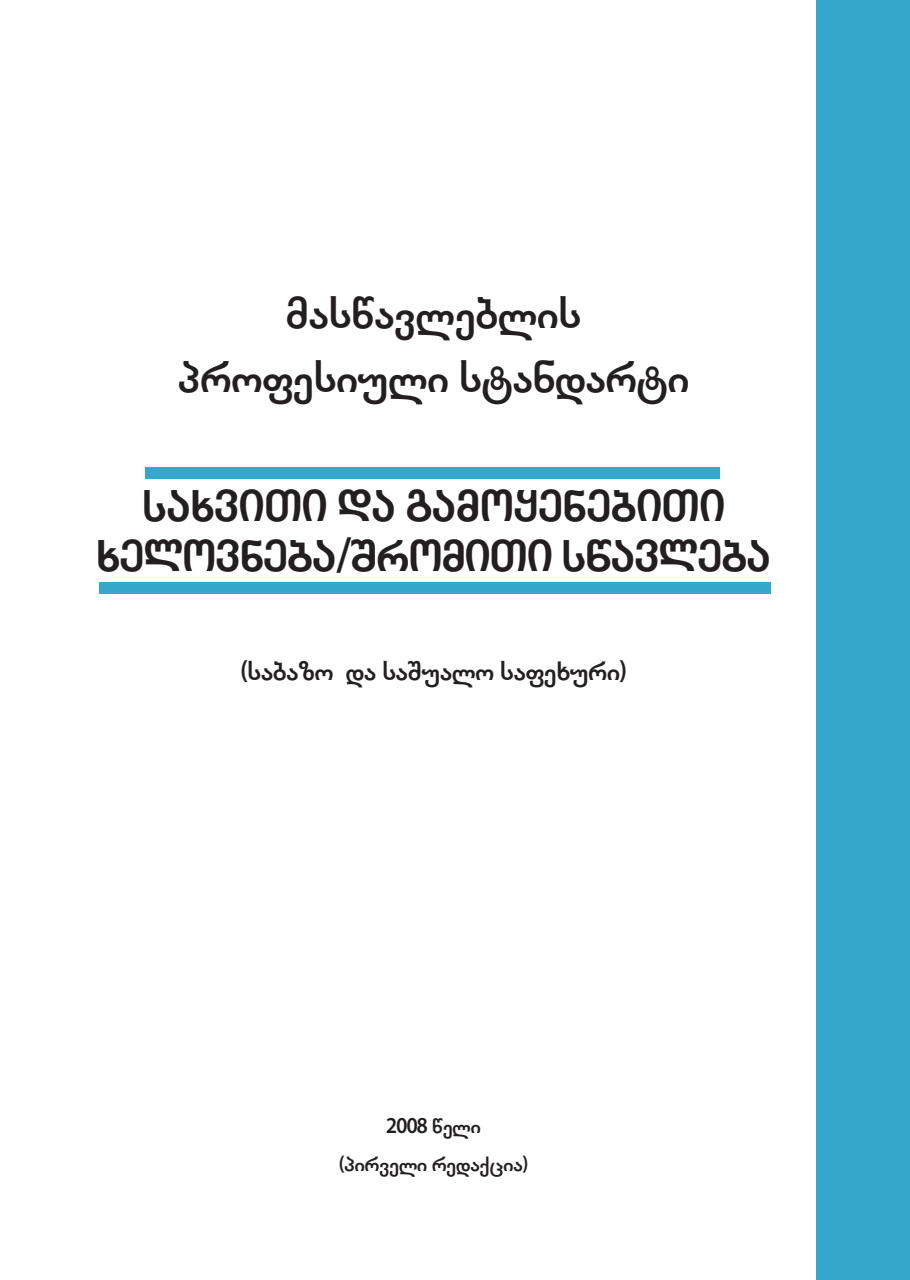
<style>
.page{position:relative;width:910px;height:1280px;background:#fff}
.page>*{position:absolute;margin:0;border:0;box-sizing:border-box;transform-origin:0 0}
.t1{font:700 45px/49.5px "A Kolkhety M";letter-spacing:-.01em;color:#231f20;text-align:center}
.t2{font:700 45px "A Kolkhety N";color:#231f20}
.t3{font:700 27px "A Kolkhety N";color:#231f20}
.t4{font:700 21px "A Kolkhety N";color:#231f20}
</style>
<div class="page">
<div style="left:816px;top:0;width:94px;height:1280px;background:#36a7cc"></div>
<div style="left:99px;top:582px;width:671px;height:11px;background:#36a7cc"></div>
<div style="left:146px;top:467px;width:574px;height:11px;background:#36a7cc"></div>
<p class="t2" style="left:286px;top:291px;width:296px">MASWAVLEBLIS</p>
<p class="t2" style="left:178px;top:355px;width:513px">PROFESIULI STANDARTI</p>
<p class="t1" style="left:97px;top:485px;width:676px">SAXVITI DA GAMOYENEBITI<br>XELOVNEBA/SROMITI SWAVLEBA</p>
<p class="t3" style="left:241px;top:658px;width:387px">(SABAZO DA SASUALO SAFEXURI)</p>
<p class="t4" style="left:387px;top:1116px;width:96px">2008 WELI</p>
<p class="t4" style="left:339px;top:1154px;width:190px">(PIRVELI REDAQCIA)</p>
</div>
